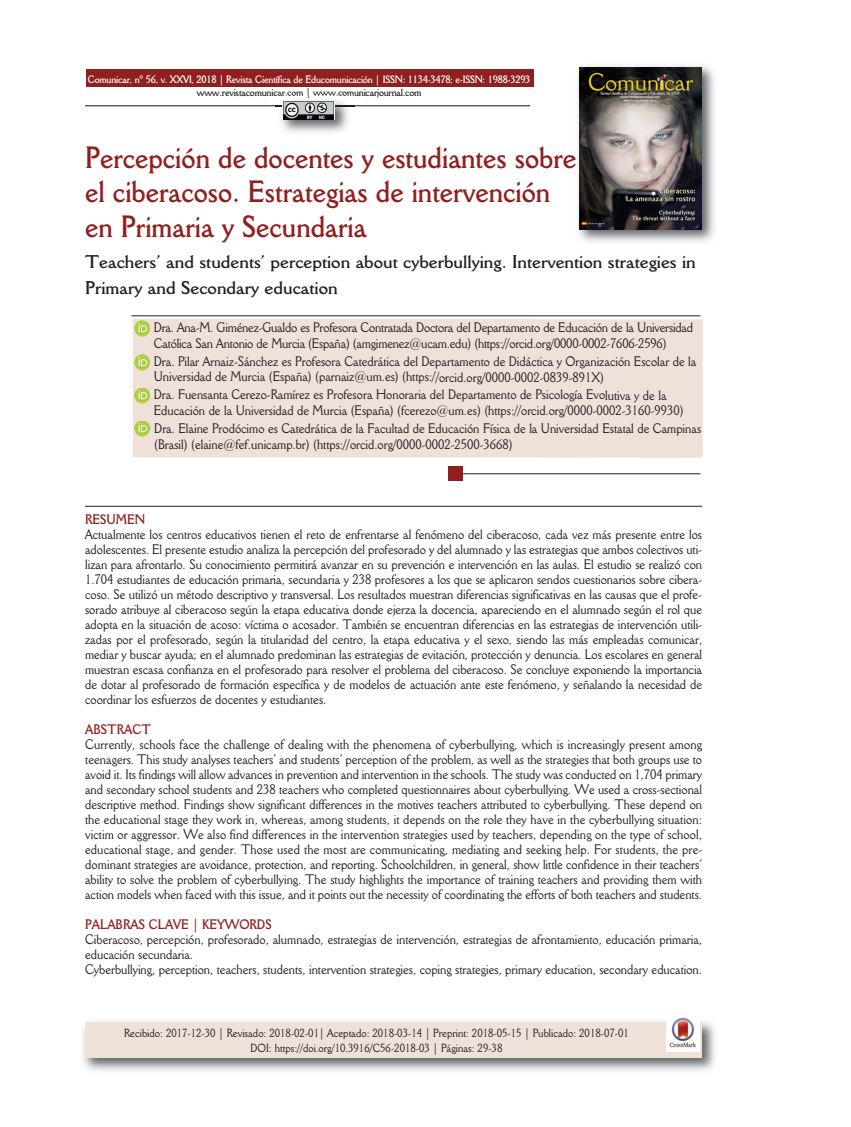
<style>
.page{position:relative;width:851px;height:1127px;background:#fff}
.page>*{position:absolute;margin:0;border:0;box-sizing:border-box;transform-origin:0 0}
.t1{font:700 30px/34.5px "Della Robbia BT";color:#90201f;scale:.9 1}
.t2{font:700 18px/26px "Della Robbia BT";color:#231f20}
.t3{font:13.5px/15px "Della Robbia BT";color:#231f20;scale:.9 1}
.t4{font:700 13.5px "Della Robbia BT";color:#90201f;scale:.9 1}
.t5{font:11.55px/15px "Della Robbia BT";color:#231f20;text-align:center;scale:.9 1}
.t6{font:700 10.5px "Della Robbia BT";letter-spacing:-.02em;color:#fff;scale:.9 1}
.t7{font:700 10.5px "Della Robbia BT";letter-spacing:-.02em;color:#231f20;scale:.9 1}
</style>
<div class="page">
<hr style="left:85px;top:105px;width:445px;height:1px;background:#231f20">
<div style="left:86px;top:70px;width:447px;height:17px;background:#90201f"></div>
<div style="left:133px;top:319px;width:569px;height:139px;background:#efe1da"></div>
<img style="left:83px;top:1021px;width:632px;height:50px">
<div style="left:85px;top:1022px;width:617px;height:36px;background:#efe1da"></div>
<hr style="left:131px;top:315px;width:569px;height:1px;background:#231f20">
<hr style="left:85px;top:506px;width:617px;height:1px;background:#231f20">
<hr style="left:459px;top:473px;width:241px;height:1px;background:#231f20">
<img style="left:666px;top:1017px;width:33px;height:34px">
<div style="left:447px;top:467px;width:15px;height:14px;background:#90201f"></div>
<img style="left:275px;top:94px;width:80px;height:39px">
<img style="left:275px;top:105px;width:80px;height:1px">
<svg style="left:282px;top:101px;width:53px;height:19px"></svg>
<img style="left:283px;top:102px;width:50px;height:17px">
<img style="left:134px;top:321px;width:16px;height:15px">
<img style="left:134px;top:355px;width:16px;height:15px">
<img style="left:134px;top:388px;width:16px;height:16px">
<img style="left:135px;top:421px;width:15px;height:16px">
<img style="left:573px;top:65px;width:142px;height:177px">
<img style="left:579px;top:67px;width:122px;height:162px">
<p class="t6" style="left:88px;top:75px;width:493px">Comunicar, nº 56, v. XXVI, 2018 | Revista Científica de Educomunicación | ISSN: 1134-3478; e-ISSN: 1988-3293</p>
<p class="t7" style="left:197px;top:88px;width:251px">www.revistacomunicar.com | www.comunicarjournal.com</p>
<h1 class="t1" style="left:85px;top:143px;width:547px">Percepción de docentes y estudiantes sobre el ciberacoso. Estrategias de intervención en Primaria y Secundaria</h1>
<h2 class="t2" style="left:85px;top:251px;width:612px">Teachers’ and students’ perception about cyberbullying. Intervention strategies in<br>Primary and Secondary education</h2>
<p class="t3" style="left:154px;top:321px;width:600px;line-height:15.8px">Dra. Ana-M. Giménez-Gualdo es Profesora Contratada Doctora del Departamento de Educación de la Universidad<br>Católica San Antonio de Murcia (España) (amgimenez@ucam.edu) (https://orcid.org/0000-0002-7606-2596)</p>
<p class="t3" style="left:154px;top:354px;width:604px;line-height:15.8px">Dra. Pilar Arnaiz-Sánchez es Profesora Catedrática del Departamento de Didáctica y Organización Escolar de la<br>Universidad de Murcia (España) (parnaiz@um.es) (https://orcid.org/0000-0002-0839-891X)</p>
<p class="t3" style="left:154px;top:388px;width:590px;line-height:15.8px">Dra. Fuensanta Cerezo-Ramírez es Profesora Honoraria del Departamento de Psicología Evolutiva y de la<br>Educación de la Universidad de Murcia (España) (fcerezo@um.es) (https://orcid.org/0000-0002-3160-9930)</p>
<p class="t3" style="left:154px;top:421px;width:609px;line-height:15.8px">Dra. Elaine Prodócimo es Catedrática de la Facultad de Educación Física de la Universidad Estatal de Campinas (Brasil) (elaine@fef.unicamp.br) (https://orcid.org/0000-0002-2500-3668)</p>
<p class="t4" style="left:85px;top:514px;width:68px">RESUMEN</p>
<p class="t3" style="left:85px;top:528px;width:687px;text-align:justify">Actualmente los centros educativos tienen el reto de enfrentarse al fenómeno del ciberacoso, cada vez más presente entre los adolescentes. El presente estudio analiza la percepción del profesorado y del alumnado y las estrategias que ambos colectivos uti&shy;lizan para afrontarlo. Su conocimiento permitirá avanzar en su prevención e intervención en las aulas. El estudio se realizó con 1.704 estudiantes de educación primaria, secundaria y 238 profesores a los que se aplicaron sendos cuestionarios sobre cibera&shy;coso. Se utilizó un método descriptivo y transversal. Los resultados muestran diferencias significativas en las causas que el profe&shy;sorado atribuye al ciberacoso según la etapa educativa donde ejerza la docencia, apareciendo en el alumnado según el rol que adopta en la situación de acoso: víctima o acosador. También se encuentran diferencias en las estrategias de intervención utili&shy;zadas por el profesorado, según la titularidad del centro, la etapa educativa y el sexo, siendo las más empleadas comunicar, mediar y buscar ayuda; en el alumnado predominan las estrategias de evitación, protección y denuncia. Los escolares en general muestran escasa confianza en el profesorado para resolver el problema del ciberacoso. Se concluye exponiendo la importancia de dotar al profesorado de formación específica y de modelos de actuación ante este fenómeno, y señalando la necesidad de coordinar los esfuerzos de docentes y estudiantes.</p>
<p class="t4" style="left:85px;top:724px;width:75px">ABSTRACT</p>
<p class="t3" style="left:85px;top:738px;width:687px;text-align:justify">Currently, schools face the challenge of dealing with the phenomena of cyberbullying, which is increasingly present among teenagers. This study analyses teachers’ and students’ perception of the problem, as well as the strategies that both groups use to avoid it. Its findings will allow advances in prevention and intervention in the schools. The study was conducted on 1,704 primary and secondary school students and 238 teachers who completed questionnaires about cyberbullying. We used a cross-sectional descriptive method. Findings show significant differences in the motives teachers attributed to cyberbullying. These depend on the educational stage they work in, whereas, among students, it depends on the role they have in the cyberbullying situation: victim or aggressor. We also find differences in the intervention strategies used by teachers, depending on the type of school, educational stage, and gender. Those used the most are communicating, mediating and seeking help. For students, the pre&shy;dominant strategies are avoidance, protection, and reporting. Schoolchildren, in general, show little confidence in their teachers’ ability to solve the problem of cyberbullying. The study highlights the importance of training teachers and providing them with action models when faced with this issue, and it points out the necessity of coordinating the efforts of both teachers and students.</p>
<p class="t4" style="left:85px;top:919px;width:209px">PALABRAS CLAVE | KEYWORDS</p>
<p class="t3" style="left:85px;top:933px;width:687px">Ciberacoso, percepción, profesorado, alumnado, estrategias de intervención, estrategias de afrontamiento, educación primaria, educación secundaria.<br>Cyberbullying, perception, teachers, students, intervention strategies, coping strategies, primary education, secondary education.</p>
<p class="t5" style="left:124px;top:1026px;width:562px">Recibido: 2017-12-30 | Revisado: 2018-02-01| Aceptado: 2018-03-14 | Preprint: 2018-05-15 | Publicado: 2018-07-01<br>DOI: https://doi.org/10.3916/C56-2018-03 | Páginas: 29-38</p>
</div>
